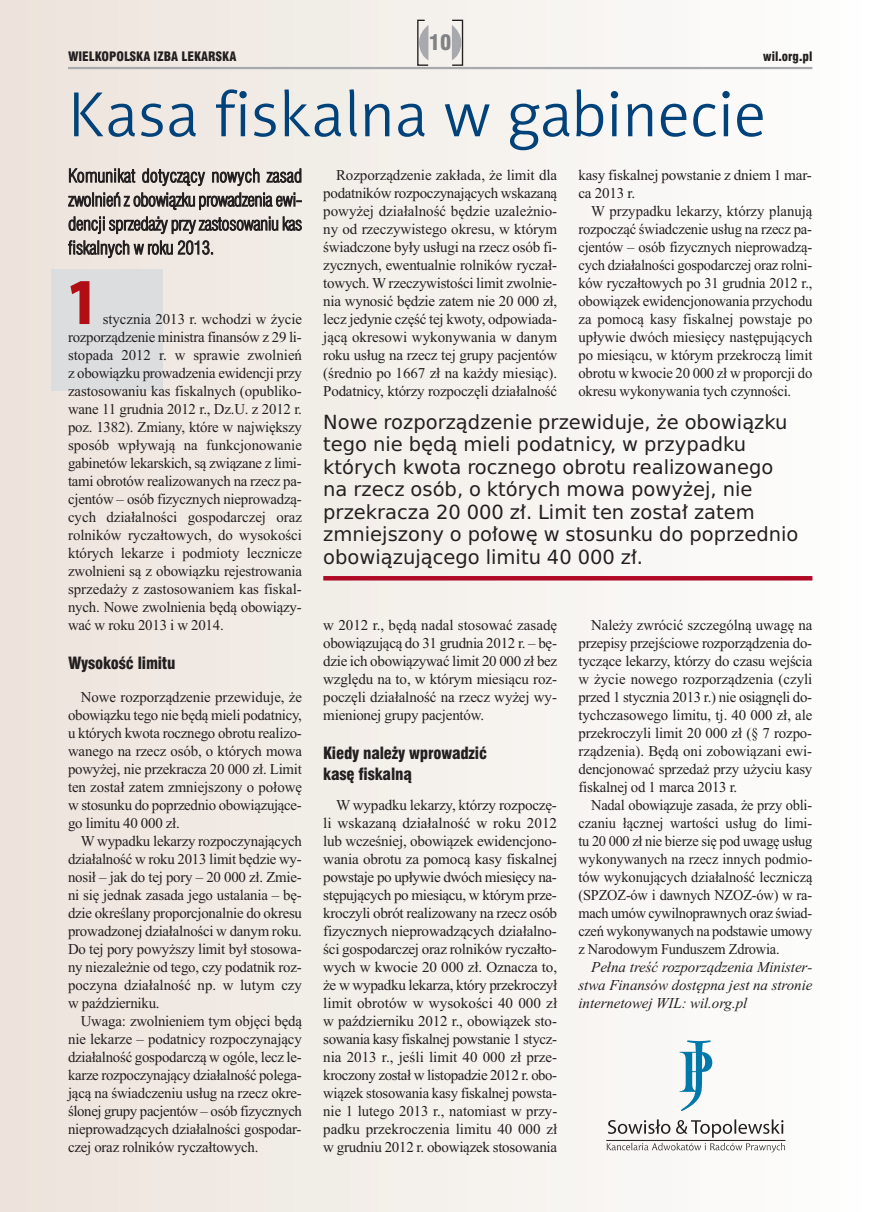
<style>
.page{position:relative;width:872px;height:1212px;background:#fff}
.page>*{position:absolute;margin:0;border:0;box-sizing:border-box;transform-origin:0 0}
.t1{font:900 condensed 66px "Myriad Pro";color:#b00d15}
.t2{font:64.5px "Naomi Sans EFNTT Light";color:#004279}
.t3{font:21px "Swis 721 Blk Cn EU";color:#808285}
.t4{font:19.5px/22.5px "Prima Sans EU";color:#231f20}
.t5{font:18px/24px "Swis 721 Lt Cn EU";letter-spacing:-.015em;color:#231f20;text-align:justify}
.t6{font:16.5px/21px "Swis 721 Blk Cn EU";letter-spacing:-.01em;color:#231f20}
.t7{font:15px/18px "Times New Roman";letter-spacing:-.015em;color:#231f20;text-align:justify}
.t8{font:15px/18px "Times New Roman";letter-spacing:-.015em;color:#231f20;text-align:justify;scale:.96 1}
.t9{font:italic 15px/18px "Times New Roman";letter-spacing:-.005em;color:#231f20;text-align:justify}
.t10{font:12.75px "Swis 721 Blk Cn EU";color:#231f20}
</style>
<div class="page">
<div style="left:0;top:0;width:872px;height:1212px;background:linear-gradient(to right,#ece3db,#fefefe)"></div>
<div style="left:52px;top:269px;width:111px;height:122px;background:#dcdddf"></div>
<div style="left:451px;top:20px;width:12px;height:46px;border:1px solid #231f20"></div>
<svg style="left:452px;top:25px;width:9px;height:35px"></svg>
<svg style="left:416px;top:19px;width:13px;height:48px"></svg>
<hr style="left:68px;top:67px;width:744px;height:2px;background:#a8a9ad">
<svg style="left:679px;top:1040px;width:33px;height:71px"></svg>
<hr style="left:606px;top:1140px;width:179px;height:1px;background:#231f20">
<svg style="left:607px;top:1119px;width:178px;height:33px"></svg>
<hr style="left:323px;top:576px;width:489px;height:4px;background:#b00a27">
<h3 class="t3" style="left:429px;top:30px;width:24px">10</h3>
<p class="t10" style="left:68px;top:48px;width:170px">WIELKOPOLSKA IZBA LEKARSKA</p>
<p class="t10" style="left:763px;top:48px;width:51px">wil.org.pl</p>
<h2 class="t2" style="left:68px;top:78px;width:699px">Kasa fiskalna w gabinecie</h2>
<p class="t5" style="left:68px;top:164px;width:235px">Komunikat dotyczący nowych zasad zwolnień z obowiązku prowadzenia ewi&shy;dencji sprzedaży przy zastosowaniu kas fiskalnych w roku 2013.</p>
<h1 class="t1" style="left:68px;top:279px;width:30px">1</h1>
<p class="t7" style="left:68px;top:310px;width:235px;text-indent:35px">stycznia 2013 r. wchodzi w życie rozporządzenie ministra finansów z 29 li&shy;stopada 2012 r. w sprawie zwolnień z obowiązku prowadzenia ewidencji przy zastosowaniu kas fiskalnych (opubliko&shy;wane 11 grudnia 2012 r., Dz.U. z 2012 r. poz. 1382). Zmiany, które w największy sposób wpływają na funkcjonowanie gabinetów lekarskich, są związane z limi&shy;tami obrotów realizowanych na rzecz pa&shy;cjentów – osób fizycznych nieprowadzą&shy;cych działalności gospodarczej oraz rolników ryczałtowych, do wysokości których lekarze i podmioty lecznicze zwolnieni są z obowiązku rejestrowania sprzedaży z zastosowaniem kas fiskal&shy;nych. Nowe zwolnienia będą obowiązy&shy;wać w roku 2013 i w 2014.</p>
<p class="t6" style="left:68px;top:653px;width:109px">Wysokość limitu</p>
<p class="t7" style="left:68px;top:688px;width:235px;text-indent:13px">Nowe rozporządzenie przewiduje, że obowiązku tego nie będą mieli podatnicy, u których kwota rocznego obrotu realizo&shy;wanego na rzecz osób, o których mowa powyżej, nie przekracza 20 000 zł. Limit ten został zatem zmniejszony o połowę w stosunku do poprzednio obowiązujące&shy;go limitu 40 000 zł.</p>
<p class="t7" style="left:68px;top:832px;width:235px;text-indent:13px">W wypadku lekarzy rozpoczynających działalność w roku 2013 limit będzie wy&shy;nosił – jak do tej pory – 20 000 zł. Zmie&shy;ni się jednak zasada jego ustalania – bę&shy;dzie określany proporcjonalnie do okresu prowadzonej działalności w danym roku.<br>Do tej pory powyższy limit był stosowa&shy;ny niezależnie od tego, czy podatnik roz&shy;poczyna działalność np. w lutym czy w październiku.</p>
<p class="t7" style="left:68px;top:1012px;width:235px;text-indent:13px">Uwaga: zwolnieniem tym objęci będą nie lekarze – podatnicy rozpoczynający działalność gospodarczą w ogóle, lecz le&shy;karze rozpoczynający działalność polega&shy;jącą na świadczeniu usług na rzecz okre&shy;ślonej grupy pacjentów – osób fizycznych nieprowadzących działalności gospodar&shy;czej oraz rolników ryczałtowych.</p>
<p class="t7" style="left:323px;top:166px;width:235px;text-indent:13px">Rozporządzenie zakłada, że limit dla podatników rozpoczynających wskazaną powyżej działalność będzie uzależnio&shy;ny od rzeczywistego okresu, w którym świadczone były usługi na rzecz osób fi&shy;zycznych, ewentualnie rolników ryczał&shy;towych. W rzeczywistości limit zwolnie&shy;nia wynosić będzie zatem nie 20 000 zł, lecz jedynie część tej kwoty, odpowiada&shy;jącą okresowi wykonywania w danym roku usług na rzecz tej grupy pacjentów (średnio po 1667 zł na każdy miesiąc).<br>Podatnicy, którzy rozpoczęli działalność</p>
<p class="t7" style="left:578px;top:166px;width:235px">kasy fiskalnej powstanie z dniem 1 mar&shy;ca 2013 r.</p>
<p class="t7" style="left:578px;top:202px;width:235px;text-indent:13px">W przypadku lekarzy, którzy planują rozpocząć świadczenie usług na rzecz pa&shy;cjentów – osób fizycznych nieprowadzą&shy;cych działalności gospodarczej oraz rolni&shy;ków ryczałtowych po 31 grudnia 2012 r., obowiązek ewidencjonowania przychodu za pomocą kasy fiskalnej powstaje po upływie dwóch miesięcy następujących po miesiącu, w którym przekroczą limit obrotu w kwocie 20 000 zł w proporcji do okresu wykonywania tych czynności.</p>
<p class="t4" style="left:323px;top:410px;width:477px">Nowe rozporządzenie przewiduje, że obowiązku tego nie będą mieli podatnicy, w przypadku których kwota rocznego obrotu realizowanego na rzecz osób, o których mowa powyżej, nie przekracza 20 000 zł. Limit ten został zatem zmniejszony o połowę w stosunku do poprzednio obowiązującego limitu 40 000 zł.</p>
<p class="t7" style="left:323px;top:616px;width:235px">w 2012 r., będą nadal stosować zasadę obowiązującą do 31 grudnia 2012 r. – bę&shy;dzie ich obowiązywać limit 20 000 zł bez względu na to, w którym miesiącu roz&shy;poczęli działalność na rzecz wyżej wy&shy;mienionej grupy pacjentów.</p>
<p class="t6" style="left:323px;top:743px;width:165px">Kiedy należy wprowadzić kasę fiskalną</p>
<p class="t7" style="left:323px;top:796px;width:235px;text-indent:13px">W wypadku lekarzy, którzy rozpoczę&shy;li wskazaną działalność w roku 2012 lub wcześniej, obowiązek ewidencjono&shy;wania obrotu za pomocą kasy fiskalnej powstaje po upływie dwóch miesięcy na&shy;stępujących po miesiącu, w którym prze&shy;kroczyli obrót realizowany na rzecz osób fizycznych nieprowadzących działalno&shy;ści gospodarczej oraz rolników ryczałto&shy;wych w kwocie 20 000 zł. Oznacza to, że w wypadku lekarza, który przekroczył limit obrotów w wysokości 40 000 zł w październiku 2012 r., obowiązek sto&shy;sowania kasy fiskalnej powstanie 1 stycz&shy;nia 2013 r., jeśli limit 40 000 zł prze&shy;kroczony został w listopadzie 2012 r. obo&shy;wiązek stosowania kasy fiskalnej powsta&shy;nie 1 lutego 2013 r., natomiast w przy&shy;padku przekroczenia limitu 40 000 zł w grudniu 2012 r. obowiązek stosowania</p>
<p class="t7" style="left:578px;top:616px;width:235px;text-indent:13px">Należy zwrócić szczególną uwagę na przepisy przejściowe rozporządzenia do&shy;tyczące lekarzy, którzy do czasu wejścia w życie nowego rozporządzenia (czyli przed 1 stycznia 2013 r.) nie osiągnęli do&shy;tychczasowego limitu, tj. 40 000 zł, ale przekroczyli limit 20 000 zł (§ 7 rozpo&shy;rządzenia). Będą oni zobowiązani ewi&shy;dencjonować sprzedaż przy użyciu kasy fiskalnej od 1 marca 2013 r.</p>
<p class="t8" style="left:578px;top:796px;width:245px;text-indent:13px">Nadal obowiązuje zasada, że przy obli&shy;czaniu łącznej wartości usług do limi&shy;tu 20 000 zł nie bierze się pod uwagę usług wykonywanych na rzecz innych podmio&shy;tów wykonujących działalność leczniczą (SPZOZ-ów i dawnych NZOZ-ów) w ra&shy;mach umów cywilnoprawnych oraz świad&shy;czeń wykonywanych na podstawie umowy z Narodowym Funduszem Zdrowia.</p>
<p class="t9" style="left:578px;top:958px;width:235px;text-indent:13px">Pełna treść rozporządzenia Minister&shy;stwa Finansów dostępna jest na stronie internetowej WIL: wil.org.pl</p>
</div>
